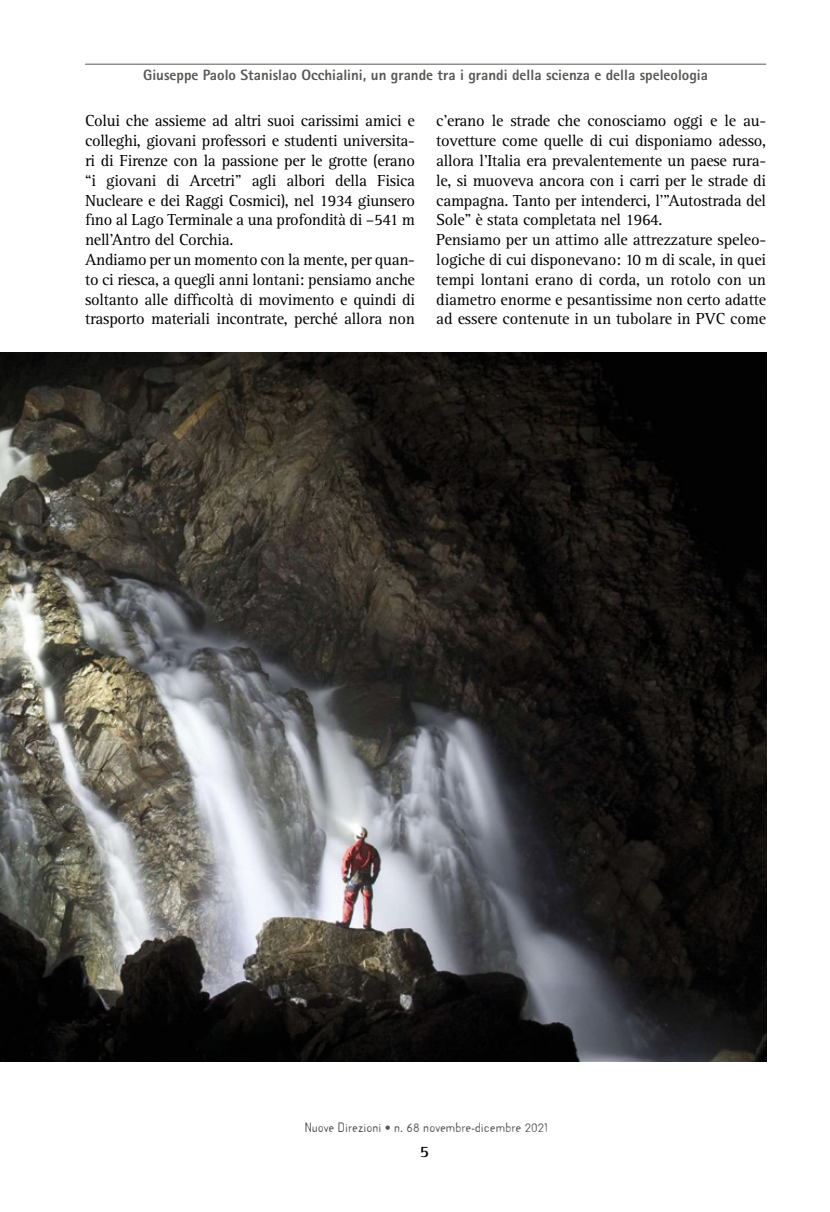
<style>
.page{position:relative;width:830px;height:1212px;background:#fff}
.page>*{position:absolute;margin:0;border:0;box-sizing:border-box;transform-origin:0 0}
.t1{font:16.5px/19.8px "Rotis Serif";letter-spacing:-.02em;color:#000}
.t2{font:700 16.5px "Rotis Serif";color:#000}
.t3{font:800 15px "Rotis Sans Serif";color:#575756}
.t4{font:12px "Template Gothic OT";color:#575756}
.s1{font-family:"Rotis Semi Serif"}
</style>
<div class="page">
<hr style="left:85px;top:64px;width:680px;height:1px;background:#575756">
<img style="left:0;top:353px;width:765px;height:709px">
<p class="t3" style="left:143px;top:66px;width:566px">Giuseppe Paolo Stanislao Occhialini, un grande tra i grandi della scienza e della speleologia</p>
<p class="t1" style="left:85px;top:112px;width:331px">Colui che assieme ad altri suoi carissimi amici e colleghi, giovani professori e studenti universita&shy;ri di Firenze con la passione per le grotte (erano “i giovani di Arcetri” agli albori della Fisica Nucleare e dei Raggi Cosmici), nel 1934 giunsero fino al Lago Terminale a una profondità di –541 m nell’Antro del Corchia.<br>Andiamo per un momento con la mente, per quan&shy;to ci riesca, a quegli anni lontani: pensiamo anche soltanto alle difficoltà di movimento e quindi di trasporto materiali incontrate, perché allora non</p>
<p class="t1" style="left:436px;top:112px;width:331px">c’erano le strade che conosciamo oggi e le au&shy;tovetture come quelle di cui disponiamo adesso, allora l’Italia era prevalentemente un paese rura&shy;le, si muoveva ancora con i carri per le strade di campagna. Tanto per intenderci, l’”Autostrada del Sole” è stata completata nel 1964.<br>Pensiamo per un attimo alle attrezzature speleo&shy;logiche di cui disponevano: 10 m di scale, in quei tempi lontani erano di corda, un rotolo con un diametro enorme e pesantissime non certo adatte ad essere contenute in un tubolare in PVC come</p>
<p class="t4" style="left:304px;top:1121px;width:245px">Nuove Direzioni <span class="s1">•</span> n. 68 novembre-dicembre 2021</p>
<p class="t2" style="left:419px;top:1142px;width:11px">5</p>
</div>
